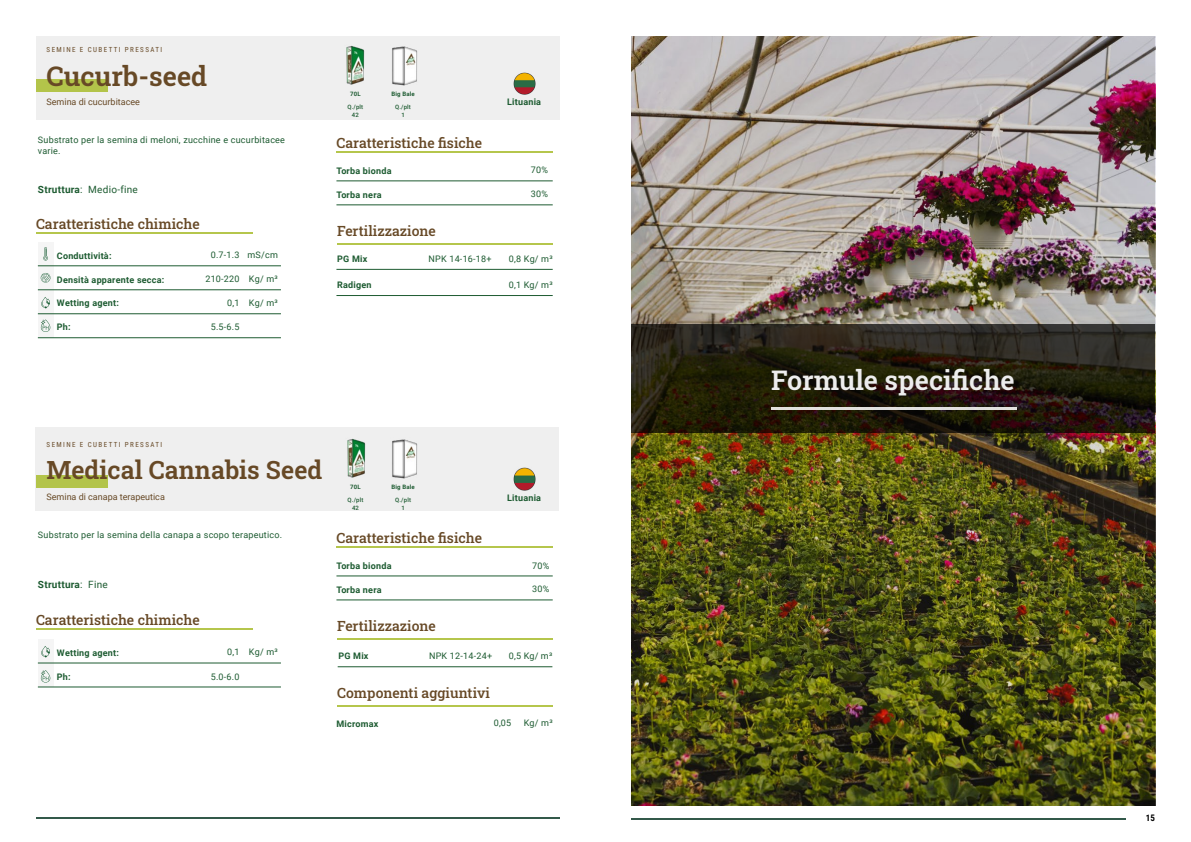
<style>
.page{position:relative;width:1191px;height:842px;background:#fff}
.page>*{position:absolute;margin:0;border:0;box-sizing:border-box;transform-origin:0 0}
.t1{font:600 27px "Roboto Slab";color:#ededed}
.t2{font:600 27px "Roboto Slab";color:#674926}
.t3{font:600 25px "Roboto Slab";color:#674926}
.t4{font:14px "Roboto Slab";color:#674926}
.t5{font:10px "Roboto";letter-spacing:.025em;color:#1d5b31}
.t6{font:700 10px "Roboto";letter-spacing:.025em;color:#1d5b31}
.t7{font:9px/11px "Roboto";letter-spacing:.025em;color:#1d5b31}
.t8{font:700 9px "Roboto";letter-spacing:.025em;color:#1d5b31}
.t9{font:9px "Roboto";color:#674926}
.t10{font:700 9px "Roboto Condensed";color:#000}
.t11{font:7px "Roboto Condensed";letter-spacing:.205em;color:#674926}
.t12{font:500 6px/8px "Roboto";letter-spacing:.025em;color:#1d5b31;text-align:center}
.t13{font:700 6px "Roboto";letter-spacing:.025em;color:#1d5b31}
.s1{font-weight:700}
.s2{font-weight:400}
</style>
<div class="page">
<hr style="left:631px;top:818px;width:494px;height:2px;background:#14402f">
<hr style="left:36px;top:818px;width:523px;height:1px;background:#14402f">
<div style="left:36px;top:427px;width:523px;height:84px;background:#ededed"></div>
<div style="left:36px;top:36px;width:523px;height:84px;background:#ededed"></div>
<div style="left:38px;top:242px;width:15px;height:96px;background:#f5f5f5"></div>
<div style="left:36px;top:80px;width:71px;height:12px;background:#b3c44a"></div>
<hr style="left:336px;top:151px;width:217px;height:2px;background:#aabe31">
<hr style="left:337px;top:243px;width:216px;height:2px;background:#aabe31">
<svg style="left:41px;top:297px;width:9px;height:12px"></svg>
<svg style="left:41px;top:320px;width:9px;height:12px"></svg>
<svg style="left:43px;top:247px;width:5px;height:13px"></svg>
<hr style="left:38px;top:314px;width:243px;height:1px;background:#1d5b31">
<hr style="left:38px;top:266px;width:243px;height:1px;background:#1d5b31">
<hr style="left:38px;top:338px;width:243px;height:1px;background:#1d5b31">
<hr style="left:38px;top:290px;width:243px;height:1px;background:#1d5b31">
<svg style="left:41px;top:273px;width:9px;height:10px"></svg>
<hr style="left:336px;top:181px;width:217px;height:1px;background:#1d5b31">
<hr style="left:336px;top:205px;width:217px;height:1px;background:#1d5b31">
<div style="left:38px;top:639px;width:15px;height:48px;background:#f5f5f5"></div>
<div style="left:36px;top:475px;width:71px;height:12px;background:#b3c44a"></div>
<hr style="left:336px;top:546px;width:217px;height:2px;background:#aabe31">
<hr style="left:337px;top:638px;width:216px;height:2px;background:#aabe31">
<hr style="left:337px;top:705px;width:216px;height:2px;background:#aabe31">
<svg style="left:41px;top:646px;width:9px;height:11px"></svg>
<svg style="left:41px;top:670px;width:9px;height:12px"></svg>
<hr style="left:38px;top:663px;width:243px;height:1px;background:#1d5b31">
<hr style="left:38px;top:687px;width:243px;height:1px;background:#1d5b31">
<hr style="left:336px;top:576px;width:217px;height:1px;background:#1d5b31">
<hr style="left:336px;top:600px;width:217px;height:1px;background:#1d5b31">
<hr style="left:338px;top:667px;width:214px;height:1px;background:#1d5b31">
<hr style="left:336px;top:269px;width:217px;height:1px;background:#1d5b31">
<hr style="left:336px;top:295px;width:217px;height:1px;background:#1d5b31">
<img style="left:631px;top:36px;width:524px;height:770px">
<svg style="left:631px;top:324px;width:524px;height:108px;background:#241f11"></svg>
<img style="left:347px;top:439px;width:19px;height:39px">
<img style="left:346px;top:46px;width:19px;height:39px">
<img style="left:392px;top:439px;width:25px;height:39px">
<img style="left:392px;top:46px;width:25px;height:40px">
<hr style="left:36px;top:232px;width:216px;height:2px;background:#aabe31">
<hr style="left:36px;top:628px;width:216px;height:2px;background:#aabe31">
<hr style="left:771px;top:407px;width:245px;height:3px;background:#fff">
<img style="left:513px;top:467px;width:23px;height:24px">
<img style="left:513px;top:72px;width:23px;height:23px">
<p class="t11" style="left:47px;top:45px;width:117px">SEMINE E CUBETTI PRESSATI</p>
<h1 class="t2" style="left:46px;top:57px;width:162px">Cucurb-seed</h1>
<p class="t9" style="left:46px;top:96px;width:95px">Semina di cucurbitacee</p>
<p class="t7" style="left:38px;top:134px;width:248px">Substrato per la semina di meloni, zucchine e cucurbitacee varie.</p>
<p class="t5" style="left:38px;top:182px;width:101px"><span class="s1">Struttura</span>: Medio-fine</p>
<h3 class="t4" style="left:36px;top:214px;width:165px">Caratteristiche chimiche</h3>
<p class="t8" style="left:57px;top:249px;width:56px">Conduttività:</p>
<p class="t8" style="left:57px;top:273px;width:109px">Densità apparente secca:</p>
<p class="t8" style="left:57px;top:297px;width:64px">Wetting agent:</p>
<p class="t8" style="left:57px;top:321px;width:15px">Ph:</p>
<p class="t7" style="left:211px;top:249px;width:30px">0.7-1.3</p>
<p class="t7" style="left:205px;top:273px;width:36px">210-220</p>
<p class="t7" style="left:227px;top:297px;width:14px">0,1</p>
<p class="t7" style="left:211px;top:321px;width:30px">5.5-6.5</p>
<p class="t7" style="left:247px;top:249px;width:32px">mS/cm</p>
<p class="t7" style="left:249px;top:273px;width:30px">Kg/ m³</p>
<p class="t7" style="left:249px;top:297px;width:30px">Kg/ m³</p>
<p class="t13" style="left:350px;top:90px;width:12px">70L</p>
<p class="t13" style="left:391px;top:90px;width:25px">Big Bale</p>
<p class="t12" style="left:347px;top:102px;width:17px">Q./plt<br>42</p>
<p class="t12" style="left:395px;top:102px;width:17px">Q./plt<br>1</p>
<h3 class="t4" style="left:336px;top:133px;width:147px">Caratteristiche fisiche</h3>
<p class="t8" style="left:336px;top:164px;width:57px">Torba bionda</p>
<p class="t8" style="left:336px;top:188px;width:47px">Torba nera</p>
<h3 class="t4" style="left:337px;top:222px;width:100px">Fertilizzazione</h3>
<p class="t8" style="left:337px;top:252px;width:32px">PG Mix</p>
<p class="t8" style="left:337px;top:279px;width:36px">Radigen</p>
<p class="t7" style="left:428px;top:253px;width:65px">NPK 14-16-18+</p>
<p class="t8" style="left:507px;top:96px;width:35px">Lituania</p>
<p class="t7" style="left:531px;top:164px;width:19px">70%</p>
<p class="t7" style="left:531px;top:188px;width:19px">30%</p>
<p class="t7" style="left:509px;top:253px;width:45px">0,8 Kg/ m³</p>
<p class="t7" style="left:509px;top:279px;width:45px">0,1 Kg/ m³</p>
<p class="t11" style="left:47px;top:440px;width:117px">SEMINE E CUBETTI PRESSATI</p>
<h2 class="t3" style="left:46px;top:452px;width:277px">Medical Cannabis Seed</h2>
<p class="t9" style="left:46px;top:491px;width:120px">Semina di canapa terapeutica</p>
<p class="t7" style="left:38px;top:529px;width:246px">Substrato per la semina della canapa a scopo terapeutico.</p>
<p class="t6" style="left:38px;top:577px;width:71px">Struttura<span class="s2">: Fine</span></p>
<h3 class="t4" style="left:36px;top:611px;width:165px">Caratteristiche chimiche</h3>
<p class="t8" style="left:57px;top:646px;width:64px">Wetting agent:</p>
<p class="t8" style="left:57px;top:670px;width:15px">Ph:</p>
<p class="t7" style="left:227px;top:646px;width:14px">0,1</p>
<p class="t7" style="left:211px;top:671px;width:30px">5.0-6.0</p>
<p class="t7" style="left:249px;top:646px;width:30px">Kg/ m³</p>
<p class="t13" style="left:350px;top:483px;width:12px">70L</p>
<p class="t13" style="left:391px;top:483px;width:25px">Big Bale</p>
<p class="t12" style="left:395px;top:495px;width:17px">Q./plt<br>1</p>
<p class="t12" style="left:347px;top:495px;width:17px">Q./plt<br>42</p>
<h3 class="t4" style="left:336px;top:528px;width:147px">Caratteristiche fisiche</h3>
<p class="t8" style="left:336px;top:559px;width:57px">Torba bionda</p>
<p class="t8" style="left:336px;top:583px;width:47px">Torba nera</p>
<h3 class="t4" style="left:337px;top:616px;width:100px">Fertilizzazione</h3>
<p class="t8" style="left:507px;top:491px;width:35px">Lituania</p>
<p class="t7" style="left:532px;top:559px;width:19px">70%</p>
<p class="t7" style="left:532px;top:583px;width:19px">30%</p>
<p class="t8" style="left:338px;top:650px;width:32px">PG Mix</p>
<p class="t7" style="left:429px;top:650px;width:65px">NPK 12-14-24+</p>
<p class="t7" style="left:509px;top:650px;width:45px">0,5 Kg/ m³</p>
<h3 class="t4" style="left:337px;top:683px;width:154px">Componenti aggiuntivi</h3>
<p class="t8" style="left:336px;top:717px;width:43px">Micromax</p>
<p class="t7" style="left:494px;top:717px;width:19px">0,05</p>
<p class="t7" style="left:524px;top:717px;width:30px">Kg/ m³</p>
<h1 class="t1" style="left:771px;top:362px;width:245px">Formule specifiche</h1>
<p class="t10" style="left:1146px;top:811px;width:11px">15</p>
</div>
